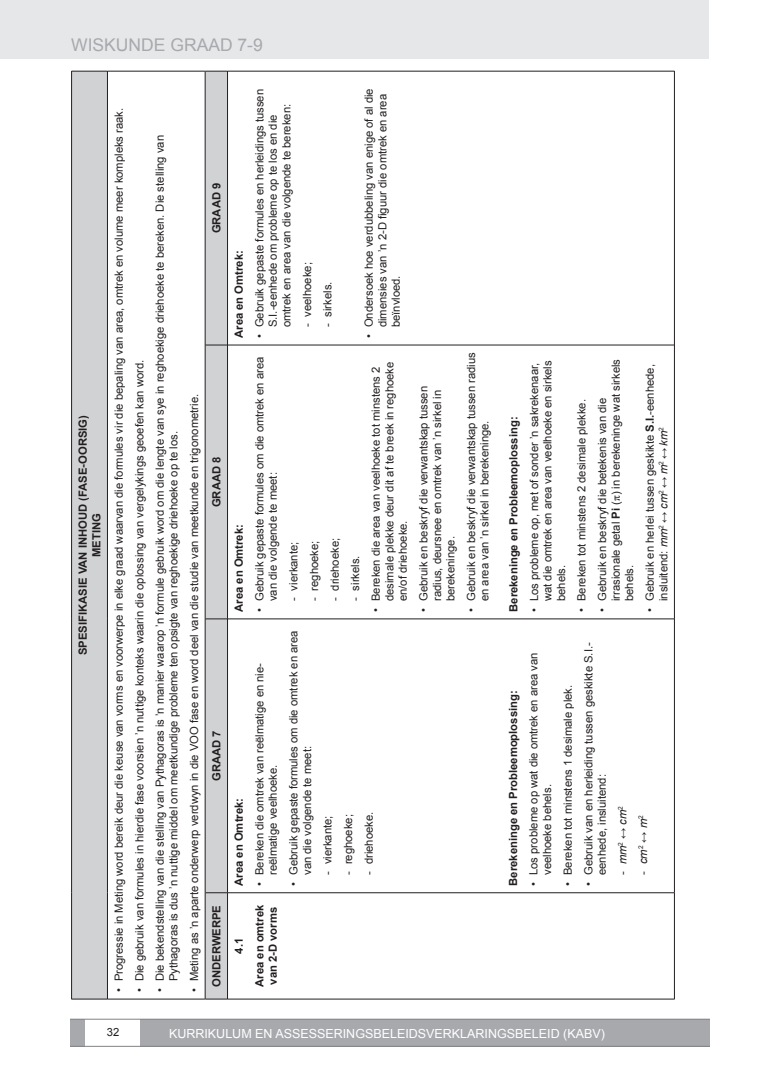
<style>
.page{position:relative;width:780px;height:1088px;background:#fff}
.page>*{position:absolute;margin:0;border:0;box-sizing:border-box;transform-origin:0 0}
.t1{font:17.5px "Arial";color:#a8a9ad}
.t2{font:12.5px "Arial";color:#fff}
.t3{font:11.25px/13.5px "Arial";color:#231f20}
.t4{font:700 11.25px/13.5px "Arial";color:#231f20;text-align:center}
.t5{font:italic 11.25px "Arial";color:#231f20}
.s1{font-weight:700}
.s2{font-family:"Times New Roman"}
.s3{font-style:italic}
.s4{font-style:normal}
</style>
<div class="page">
<div style="left:0;top:0;width:708px;height:58px;background:#e6e7e9"></div>
<div style="left:70px;top:1019px;width:15px;height:27px;background:#a8a9ad"></div>
<div style="left:140px;top:1019px;width:570px;height:27px;background:#a8a9ad"></div>
<hr style="left:70px;top:1046px;width:640px;height:1px;background:#808285">
<hr style="left:70px;top:1019px;width:640px;height:1px;background:#808285">
<svg style="left:72px;top:72px;width:155px;height:927px"></svg>
<hr style="left:72px;top:999px;width:35px;height:1px;background:#231f20">
<hr style="left:71px;top:893px;width:1px;height:106px;background:#231f20">
<hr style="left:71px;top:619px;width:1px;height:274px;background:#231f20">
<hr style="left:71px;top:345px;width:1px;height:274px;background:#231f20">
<hr style="left:71px;top:71px;width:1px;height:274px;background:#231f20">
<hr style="left:72px;top:71px;width:35px;height:1px;background:#231f20">
<hr style="left:108px;top:999px;width:97px;height:1px;background:#231f20">
<hr style="left:107px;top:893px;width:1px;height:106px;background:#231f20">
<hr style="left:107px;top:619px;width:1px;height:274px;background:#231f20">
<hr style="left:107px;top:345px;width:1px;height:274px;background:#231f20">
<hr style="left:107px;top:71px;width:1px;height:274px;background:#231f20">
<hr style="left:108px;top:71px;width:97px;height:1px;background:#231f20">
<svg style="left:205px;top:999px;width:22px;height:1px"></svg>
<hr style="left:205px;top:893px;width:1px;height:106px;background:#231f20">
<svg style="left:206px;top:892px;width:21px;height:1px"></svg>
<hr style="left:205px;top:619px;width:1px;height:274px;background:#231f20">
<hr style="left:205px;top:345px;width:1px;height:274px;background:#231f20">
<hr style="left:205px;top:71px;width:1px;height:274px;background:#231f20">
<svg style="left:205px;top:618px;width:22px;height:1px"></svg>
<svg style="left:205px;top:345px;width:22px;height:1px"></svg>
<svg style="left:205px;top:71px;width:22px;height:1px"></svg>
<hr style="left:228px;top:999px;width:446px;height:1px;background:#231f20">
<hr style="left:227px;top:893px;width:1px;height:106px;background:#231f20">
<hr style="left:674px;top:893px;width:1px;height:106px;background:#231f20">
<hr style="left:228px;top:892px;width:446px;height:1px;background:#231f20">
<hr style="left:227px;top:619px;width:1px;height:274px;background:#231f20">
<hr style="left:227px;top:345px;width:1px;height:274px;background:#231f20">
<hr style="left:227px;top:71px;width:1px;height:274px;background:#231f20">
<hr style="left:228px;top:618px;width:446px;height:1px;background:#231f20">
<hr style="left:228px;top:345px;width:446px;height:1px;background:#231f20">
<hr style="left:228px;top:71px;width:446px;height:1px;background:#231f20">
<hr style="left:674px;top:619px;width:1px;height:274px;background:#231f20">
<hr style="left:674px;top:345px;width:1px;height:274px;background:#231f20">
<hr style="left:674px;top:71px;width:1px;height:274px;background:#231f20">
<h1 class="t1" style="left:71px;top:34px;width:193px">WISKUNDE GRAAD 7-9</h1>
<p class="t4" style="left:76px;top:655px;width:241px;rotate:-90deg">SPESIFIKASIE VAN INHOUD (FASE-OORSIG)<br>METING</p>
<p class="t3" style="left:112px;top:992px;width:886px;rotate:-90deg">• Progressie in Meting word bereik deur die keuse van vorms en voorwerpe in elke graad waarvan die formules vir die bepaling van area, omtrek en volume meer kompleks raak.</p>
<p class="t3" style="left:133px;top:992px;width:634px;rotate:-90deg">• Die gebruik van formules in hierdie fase voorsien ’n nuttige konteks waarin die oplossing van vergelykings geoefen kan word.</p>
<p class="t3" style="left:153px;top:981px;width:847px;text-indent:-11px;rotate:-90deg">• Die bekendstelling van die stelling van Pythagoras is ’n manier waarop ’n formule gebruik word om die lengte van sye in reghoekige driehoeke te bereken. Die stelling van<br>Pythagoras is dus ’n nuttige middel om meetkundige probleme ten opsigte van reghoekige driehoeke op te los.</p>
<p class="t3" style="left:187px;top:992px;width:599px;rotate:-90deg">• Meting as ’n aparte onderwerp verdwyn in die VOO fase en word deel van die studie van meetkunde en trigonometrie.</p>
<p class="t4" style="left:210px;top:233px;width:52px;rotate:-90deg">GRAAD 9</p>
<p class="t4" style="left:210px;top:507px;width:52px;rotate:-90deg">GRAAD 8</p>
<p class="t4" style="left:210px;top:781px;width:52px;rotate:-90deg">GRAAD 7</p>
<p class="t4" style="left:210px;top:987px;width:83px;rotate:-90deg">ONDERWERPE</p>
<p class="t4" style="left:232px;top:338px;width:89px;rotate:-90deg">Area en Omtrek:</p>
<p class="t4" style="left:232px;top:612px;width:89px;rotate:-90deg">Area en Omtrek:</p>
<p class="t4" style="left:232px;top:885px;width:89px;rotate:-90deg">Area en Omtrek:</p>
<p class="t3" style="left:253px;top:327px;width:240px;text-indent:-11px;rotate:-90deg">• Gebruik gepaste formules en herleidings tussen<br>S.I.-eenhede om probleme op te los en die omtrek en area van die volgende te bereken:</p>
<p class="t3" style="left:300px;top:327px;width:67px;rotate:-90deg">- veelhoeke;</p>
<p class="t3" style="left:321px;top:327px;width:47px;rotate:-90deg">- sirkels.</p>
<p class="t3" style="left:253px;top:601px;width:246px;text-indent:-11px;rotate:-90deg">• Gebruik gepaste formules om die omtrek en area van die volgende te meet:</p>
<p class="t3" style="left:287px;top:601px;width:61px;rotate:-90deg">- vierkante;</p>
<p class="t3" style="left:307px;top:601px;width:62px;rotate:-90deg">- reghoeke;</p>
<p class="t3" style="left:328px;top:601px;width:65px;rotate:-90deg">- driehoeke;</p>
<p class="t3" style="left:362px;top:327px;width:240px;text-indent:-11px;rotate:-90deg">• Ondersoek hoe verdubbeling van enige of al die dimensies van ’n 2-D figuur die omtrek en area beïnvloed.</p>
<p class="t3" style="left:349px;top:601px;width:47px;rotate:-90deg">- sirkels.</p>
<p class="t3" style="left:369px;top:601px;width:241px;text-indent:-11px;rotate:-90deg">• Bereken die area van veelhoeke tot minstens 2 desimale plekke deur dit af te breek in reghoeke en/of driehoeke.</p>
<p class="t3" style="left:253px;top:875px;width:213px;text-indent:-11px;rotate:-90deg">• Bereken die omtrek van reëlmatige en nie&shy;reëlmatige veelhoeke.</p>
<p class="t3" style="left:287px;top:875px;width:246px;text-indent:-11px;rotate:-90deg">• Gebruik gepaste formules om die omtrek en area van die volgende te meet:</p>
<p class="t3" style="left:321px;top:875px;width:61px;rotate:-90deg">- vierkante;</p>
<p class="t3" style="left:341px;top:875px;width:62px;rotate:-90deg">- reghoeke;</p>
<p class="t3" style="left:362px;top:875px;width:65px;rotate:-90deg">- driehoeke.</p>
<p class="t4" style="left:229px;top:987px;width:83px;line-height:20.6px;rotate:-90deg">4.1<br>Area en omtrek</p>
<p class="t4" style="left:266px;top:985px;width:79px;rotate:-90deg">van 2-D vorms</p>
<p class="t3" style="left:417px;top:601px;width:217px;text-indent:-11px;rotate:-90deg">• Gebruik en beskryf die verwantskap tussen radius, deursnee en omtrek van ’n sirkel in berekeninge.</p>
<p class="t3" style="left:464px;top:601px;width:250px;text-indent:-11px;rotate:-90deg">• Gebruik en beskryf die verwantskap tussen radius en area van ’n sirkel in berekeninge.</p>
<p class="t4" style="left:507px;top:612px;width:197px;rotate:-90deg">Berekeninge en Probleemoplossing:</p>
<p class="t3" style="left:527px;top:601px;width:242px;text-indent:-11px;rotate:-90deg">• Los probleme op, met of sonder ’n sakrekenaar, wat die omtrek en area van veelhoeke en sirkels behels.</p>
<p class="t3" style="left:575px;top:612px;width:214px;rotate:-90deg">• Bereken tot minstens 2 desimale plekke.</p>
<p class="t3" style="left:595px;top:601px;width:244px;text-indent:-11px;rotate:-90deg">• Gebruik en beskryf die betekenis van die irrasionale getal <span class="s1">Pi</span> (<span class="s2">π</span>) in berekeninge wat sirkels behels.</p>
<p class="t3" style="left:643px;top:601px;width:239px;text-indent:-11px;rotate:-90deg">• Gebruik en herlei tussen geskikte <span class="s1">S.I.</span>-eenhede, insluitend: <span class="s3">mm</span><sup>2</sup> ↔ <span class="s3">cm</span><sup>2</sup> ↔ <span class="s3">m</span><sup>2</sup> ↔ <span class="s3">km</span><sup>2</sup></p>
<p class="t4" style="left:506px;top:885px;width:197px;rotate:-90deg">Berekeninge en Probleemoplossing:</p>
<p class="t3" style="left:527px;top:875px;width:224px;text-indent:-11px;rotate:-90deg">• Los probleme op wat die omtrek en area van veelhoeke behels.</p>
<p class="t3" style="left:561px;top:885px;width:202px;rotate:-90deg">• Bereken tot minstens 1 desimale plek.</p>
<p class="t3" style="left:581px;top:875px;width:234px;text-indent:-11px;rotate:-90deg">• Gebruik van en herleiding tussen geskikte S.I.- eenhede, insluitend:</p>
<p class="t5" style="left:615px;top:875px;width:71px;rotate:-90deg"><span class="s4">-</span> mm<sup>2</sup> <span class="s4">↔</span> cm<sup>2</sup></p>
<p class="t5" style="left:635px;top:875px;width:61px;rotate:-90deg"><span class="s4">-</span> cm<sup>2</sup> <span class="s4">↔</span> m<sup>2</sup></p>
<p class="t3" style="left:107px;top:1025px;width:14px">32</p>
<p class="t2" style="left:169px;top:1025px;width:437px">KURRIKULUM EN ASSESSERINGSBELEIDSVERKLARINGSBELEID (KABV)</p>
</div>
